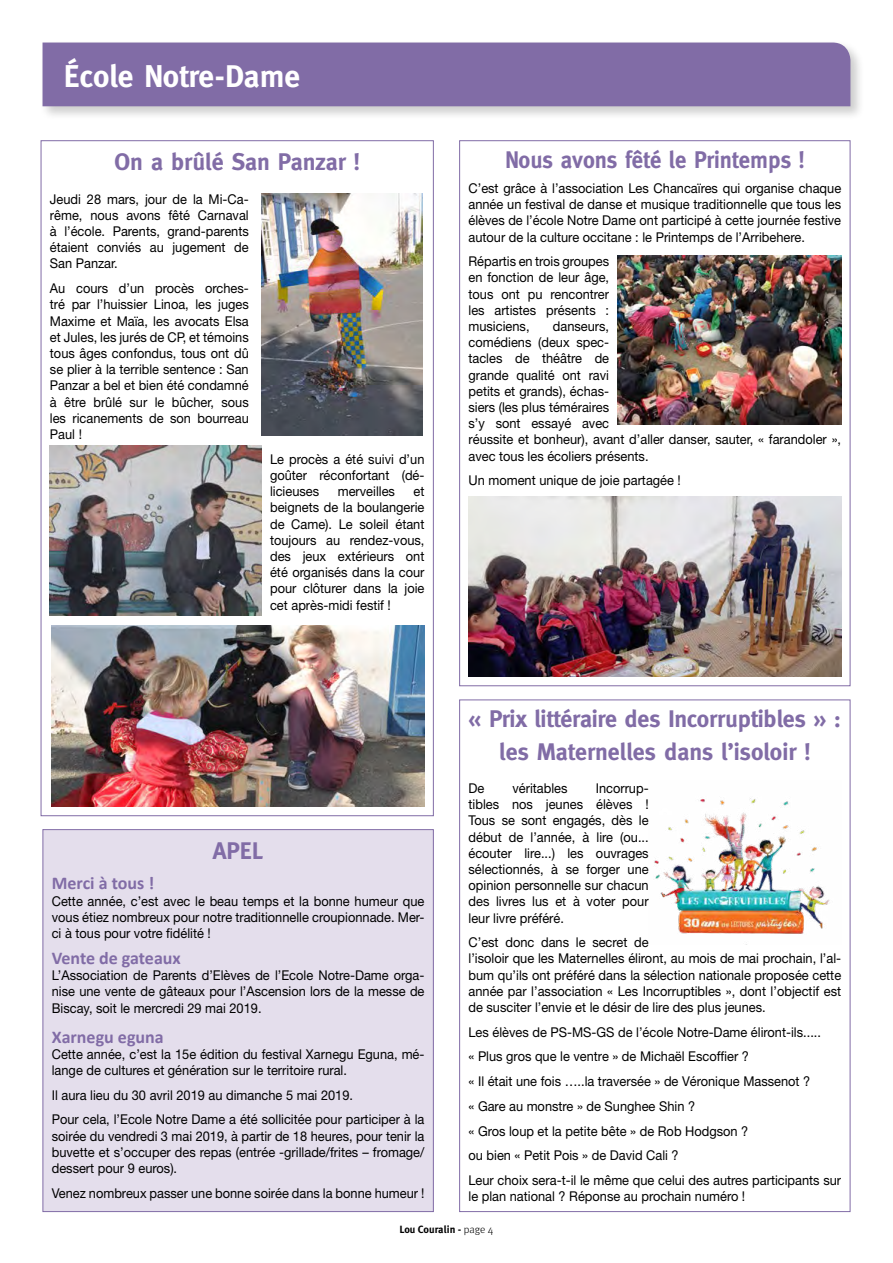
<style>
.page{position:relative;width:893px;height:1263px;background:#fff}
.page>*{position:absolute;margin:0;border:0;box-sizing:border-box;transform-origin:0 0}
.t1{font:700 31.5px "Meta";color:#fff}
.t2{font:700 24px/32.2px "Meta";color:#816ca6;text-align:center}
.t3{font:700 24px "Meta";color:#816ca6;scale:.95 1}
.t4{font:700 18px "Calibri";color:#816ca6}
.t5{font:13.5px/16.2px "Helvetica Neue";color:#000;text-align:justify;scale:.95 1}
.t6{font:700 10.5px "Meta Plus";color:#000}
.s1{font-family:"Meta";font-weight:300}
</style>
<div class="page">
<div style="left:40px;top:40px;width:825px;height:81px;background:#000;opacity:.2"></div>
<div style="left:43px;top:43px;width:807px;height:63px;background:#816ca6"></div>
<div style="left:43px;top:830px;width:390px;height:381px;background:#e4deec"></div>
<div style="left:43px;top:829px;width:391px;height:383px;border:1px solid #816ca6"></div>
<img style="left:262px;top:193px;width:161px;height:243px">
<img style="left:618px;top:255px;width:223px;height:170px">
<img style="left:468px;top:496px;width:373px;height:181px">
<img style="left:654px;top:798px;width:176px;height:136px">
<img style="left:50px;top:446px;width:212px;height:169px">
<img style="left:52px;top:625px;width:372px;height:182px">
<h1 class="t1" style="left:64px;top:57px;width:238px">École Notre-Dame</h1>
<h2 class="t2" style="left:115px;top:146px;width:247px">On a brûlé San Panzar !</h2>
<p class="t5" style="left:50px;top:191px;width:211px">Jeudi 28 mars, jour de la Mi-Ca&shy;rême, nous avons fêté Carnaval à l’école. Parents, grand-parents étaient conviés au jugement de San Panzar.</p>
<p class="t5" style="left:50px;top:280px;width:211px">Au cours d’un procès orches&shy;tré par l’huissier Linoa, les juges Maxime et Maïa, les avocats Elsa et Jules, les jurés de CP, et témoins tous âges confondus, tous ont dû se plier à la terrible sentence : San Panzar a bel et bien été condamné à être brûlé sur le bûcher, sous les ricanements de son bourreau Paul !</p>
<p class="t5" style="left:270px;top:451px;width:164px">Le procès a été suivi d’un goûter réconfortant (dé&shy;licieuses</p>
<p class="t5" style="left:338px;top:483px;width:62px">merveilles</p>
<p class="t5" style="left:270px;top:483px;width:164px;text-indent:143px">et beignets de la boulangerie de Came). Le soleil étant toujours au rendez-vous, des jeux extérieurs ont été organisés dans la cour pour clôturer dans la joie cet après-midi festif !</p>
<h2 class="t2" style="left:213px;top:835px;width:52px">APEL</h2>
<h3 class="t4" style="left:52px;top:872px;width:104px">Merci à tous !</h3>
<p class="t5" style="left:52px;top:892px;width:394px">Cette année, c’est avec le beau temps et la bonne humeur que vous étiez nombreux pour notre traditionnelle croupionnade. Mer&shy;ci à tous pour votre fidélité !</p>
<h3 class="t4" style="left:52px;top:946px;width:131px">Vente de gateaux</h3>
<p class="t5" style="left:52px;top:967px;width:394px">L’Association de Parents d’Elèves de l’Ecole Notre-Dame orga&shy;nise une vente de gâteaux pour l’Ascension lors de la messe de Biscay, soit le mercredi 29 mai 2019.</p>
<h3 class="t4" style="left:52px;top:1025px;width:113px">Xarnegu eguna</h3>
<p class="t5" style="left:52px;top:1046px;width:394px">Cette année, c’est la 15e édition du festival Xarnegu Eguna, mé&shy;lange de cultures et génération sur le territoire rural.</p>
<p class="t5" style="left:52px;top:1082px;width:394px;line-height:24.8px">Il aura lieu du 30 avril 2019 au dimanche 5 mai 2019.<br>Pour cela, l’Ecole Notre Dame a été sollicitée pour participer à la</p>
<p class="t5" style="left:52px;top:1127px;width:394px">soirée du vendredi 3 mai 2019, à partir de 18 heures, pour tenir la buvette et s’occuper des repas (entrée -grillade/frites – fromage/ dessert pour 9 euros).</p>
<p class="t5" style="left:52px;top:1185px;width:394px">Venez nombreux passer une bonne soirée dans la bonne humeur !</p>
<h2 class="t3" style="left:505px;top:146px;width:317px">Nous avons fêté le Printemps !</h2>
<p class="t5" style="left:468px;top:180px;width:394px">C’est grâce à l’association Les Chancaïres qui organise chaque année un festival de danse et musique traditionnelle que tous les élèves de l’école Notre Dame ont participé à cette journée festive autour de la culture occitane : le Printemps de l’Arribehere.</p>
<p class="t5" style="left:468px;top:253px;width:150px">Répartis en trois groupes en fonction de leur âge, tous ont pu rencontrer les artistes présents : musiciens,</p>
<p class="t5" style="left:468px;top:318px;width:394px;text-align:left;text-indent:84px">danseurs,<br>comédiens (deux spec-<br>tacles de théâtre de<br>grande qualité ont ravi<br>petits et grands), échas-<br>siers (les plus téméraires<br>s’y sont essayé avec<br>réussite et bonheur), avant d’aller danser, sauter, « farandoler », avec tous les écoliers présents.</p>
<p class="t5" style="left:468px;top:472px;width:225px">Un moment unique de joie partagée !</p>
<h2 class="t2" style="left:469px;top:703px;width:374px">« Prix littéraire des Incorruptibles » : les Maternelles dans l’isoloir !</h2>
<p class="t5" style="left:468px;top:780px;width:18px">De</p>
<p class="t5" style="left:512px;top:780px;width:59px">véritables</p>
<p class="t5" style="left:468px;top:780px;width:191px;text-indent:127px">Incorrup&shy;tibles nos jeunes élèves !<br>Tous se sont engagés, dès le début de l’année, à lire (ou... écouter lire...) les ouvrages sélectionnés, à se forger une opinion personnelle sur chacun des livres lus et à voter pour leur livre préféré.</p>
<p class="t5" style="left:468px;top:934px;width:394px;text-align:left">C’est donc dans le secret de<br>l’isoloir que les Maternelles éliront, au mois de mai prochain, l’al&shy;bum qu’ils ont préféré dans la sélection nationale proposée cette année par l’association « Les Incorruptibles », dont l’objectif est de susciter l’envie et le désir de lire des plus jeunes.</p>
<p class="t5" style="left:468px;top:1019px;width:394px;line-height:24.8px;text-align:left">Les élèves de PS-MS-GS de l’école Notre-Dame éliront-ils.....<br>« Plus gros que le ventre » de Michaël Escoffier ?<br>« Il était une fois …..la traversée » de Véronique Massenot ?<br>« Gare au monstre » de Sunghee Shin ?<br>« Gros loup et la petite bête » de Rob Hodgson ?<br>ou bien « Petit Pois » de David Cali ?<br>Leur choix sera-t-il le même que celui des autres participants sur</p>
<p class="t5" style="left:468px;top:1188px;width:293px">le plan national ? Réponse au prochain numéro !</p>
<p class="t6" style="left:399px;top:1223px;width:96px">Lou Couralin - <span class="s1">page 4</span></p>
</div>
